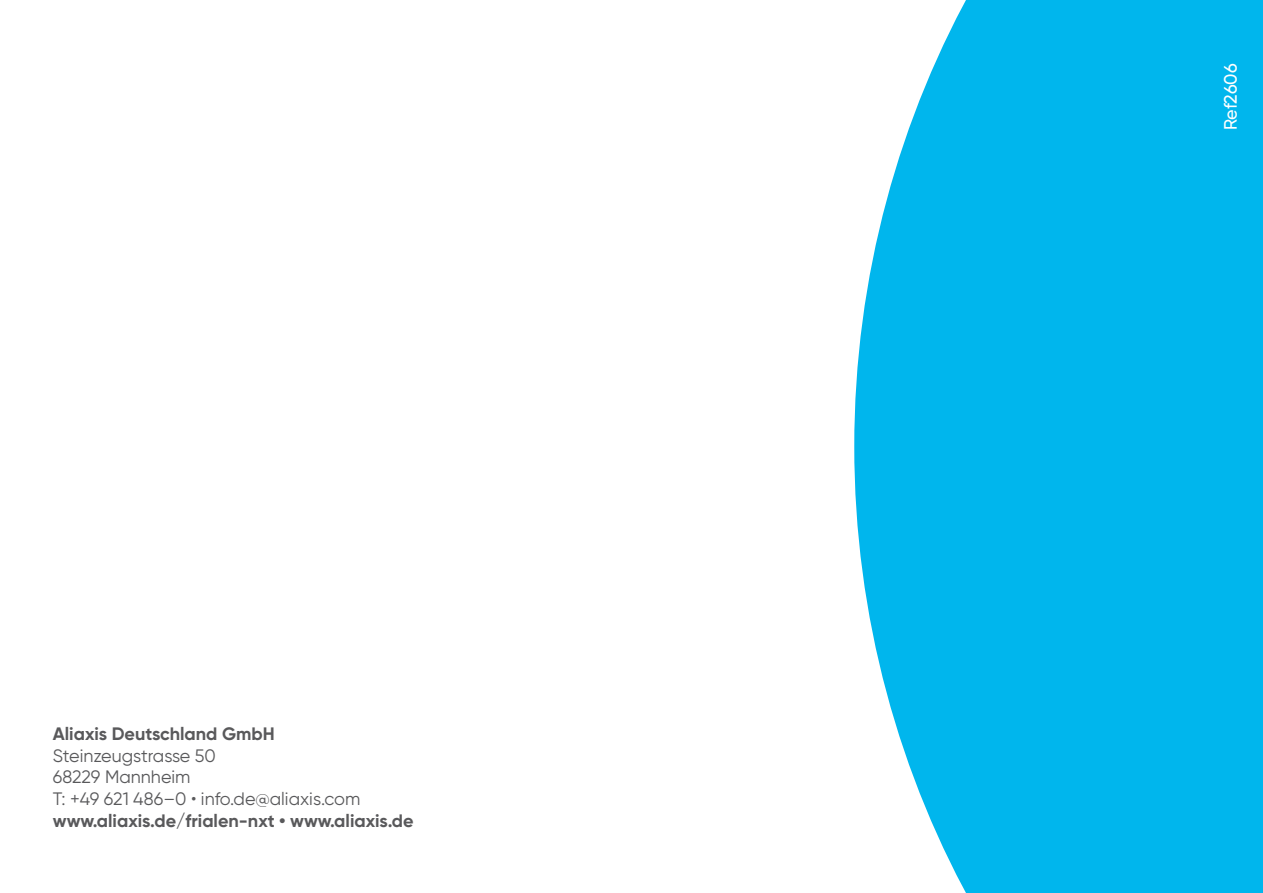
<style>
.page{position:relative;width:1263px;height:893px;background:#fff}
.page>*{position:absolute;margin:0;border:0;box-sizing:border-box;transform-origin:0 0}
.t1{font:18px/21.6px "Gilroy";color:#59595b}
.t2{font:700 18px "Gilroy";color:#59595b}
.t3{font:500 18px "Gilroy";letter-spacing:-.005em;color:#fff}
</style>
<div class="page">
<svg style="left:854px;top:0;width:409px;height:893px;background:#16bcee"></svg>
<p class="t2" style="left:53px;top:723px;width:223px">Aliaxis Deutschland GmbH</p>
<p class="t1" style="left:53px;top:744px;width:309px">Steinzeugstrasse 50<br>68229 Mannheim<br>T: +49 621 486–0 • info.de@aliaxis.com</p>
<p class="t2" style="left:53px;top:809px;width:362px">www.aliaxis.de/frialen-nxt • www.aliaxis.de</p>
<p class="t3" style="left:1219px;top:130px;width:68px;rotate:-90deg">Ref2606</p>
</div>
